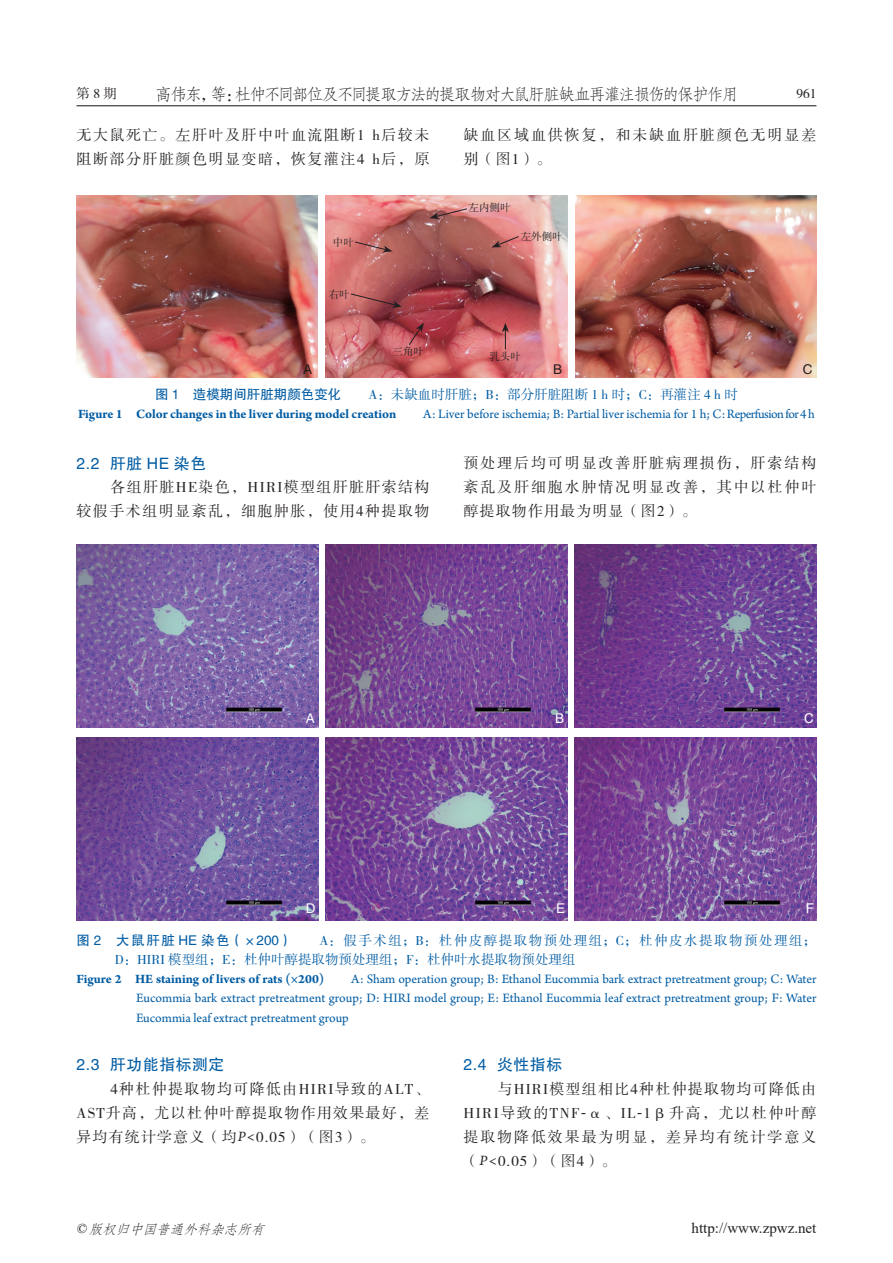
<style>
.page{position:relative;width:893px;height:1263px;background:#fff}
.page>*{position:absolute;margin:0;border:0;box-sizing:border-box;transform-origin:0 0}
.t1{font:16.5px "FZFSK GBK1 0";letter-spacing:-.1em;color:#231f20}
.t2{font:15.75px "FZHTK GBK1 0";letter-spacing:.04em;color:#015ca3}
.t3{font:15px/24px "FZSSK GBK1 0";letter-spacing:.1em;color:#231f20;text-align:justify}
.t4{font:15px/24px "FZSSK GBK1 0";letter-spacing:.125em;color:#231f20}
.t5{font:15px "Times New Roman";color:#231f20}
.t6{font:13.5px/19.5px "Arno Pro";letter-spacing:-.005em;color:#015ca3;text-align:justify}
.t7{font:13.5px/19.5px "FZSSK GBK1 0";color:#015ca3}
.t8{font:italic 13.5px "FZFSK GBK1 0";color:#231f20}
.t9{font:13.5px "FZSSK GBK1 0";letter-spacing:.125em;color:#231f20}
.t10{font:13.5px "FZHTK GBK1 0";color:#fff}
.t11{font:13.5px "FZHTK GBK1 0";color:#231f20}
.t12{font:10.5px "FZSSK GBK1 0";color:#231f20}
.s1{font-family:"FZHTK GBK1 0"}
.s2{font-weight:700}
.s3{font-family:"Adobe Song Std";font-weight:300}
.s4{font-family:"Arno Pro";font-style:italic}
.s5{font-family:"Times New Roman"}
</style>
<div class="page">
<hr style="left:77px;top:105px;width:739px;height:1px;background:#231f20">
<img style="left:77px;top:196px;width:241px;height:182px">
<img style="left:575px;top:196px;width:241px;height:182px">
<img style="left:326px;top:196px;width:241px;height:182px">
<svg style="left:502px;top:323px;width:7px;height:26px"></svg>
<svg style="left:350px;top:293px;width:52px;height:15px"></svg>
<svg style="left:354px;top:241px;width:38px;height:11px"></svg>
<svg style="left:429px;top:208px;width:39px;height:11px"></svg>
<svg style="left:492px;top:236px;width:28px;height:11px"></svg>
<svg style="left:408px;top:323px;width:16px;height:23px"></svg>
<img style="left:77px;top:545px;width:242px;height:182px">
<img style="left:325px;top:545px;width:243px;height:182px">
<img style="left:574px;top:545px;width:242px;height:182px">
<img style="left:77px;top:738px;width:242px;height:182px">
<img style="left:325px;top:738px;width:243px;height:182px">
<img style="left:574px;top:738px;width:242px;height:182px">
<p class="t9" style="left:77px;top:87px;width:42px">第8期</p>
<p class="t1" style="left:155px;top:85px;width:585px">高伟东，等：杜仲不同部位及不同提取方法的提取物对大鼠肝脏缺血再灌注损伤的保护作用</p>
<p class="t9" style="left:796px;top:87px;width:22px">961</p>
<p class="t3" style="left:77px;top:124px;width:354px">无大鼠死亡。左肝叶及肝中叶血流阻断1 h后较未阻断部分肝脏颜色明显变暗，恢复灌注4 h后，原</p>
<p class="t4" style="left:463px;top:124px;width:354px">缺血区域血供恢复，和未缺血肝脏颜色无明显差别（图1）。</p>
<p class="t12" style="left:333px;top:236px;width:22px">中叶</p>
<p class="t12" style="left:329px;top:289px;width:22px">右叶</p>
<p class="t12" style="left:392px;top:346px;width:33px">三角叶</p>
<p class="t12" style="left:469px;top:202px;width:43px">左内侧叶</p>
<p class="t12" style="left:521px;top:231px;width:43px">左外侧叶</p>
<p class="t12" style="left:490px;top:351px;width:33px">乳头叶</p>
<p class="t11" style="left:303px;top:362px;width:10px">A</p>
<p class="t11" style="left:553px;top:362px;width:10px">B</p>
<p class="t11" style="left:803px;top:362px;width:11px">C</p>
<p class="t7" style="left:155px;top:386px;width:584px"><span class="s1">图 1　造模期间肝脏期颜色变化　　</span>A：未缺血时肝脏；B：部分肝脏阻断 1 h 时；C：再灌注 4 h 时</p>
<p class="t6" style="left:78px;top:405px;width:738px"><span class="s2">Figure 1 Color changes in the liver during model creation</span><span class="s3">　　</span>A: Liver before ischemia; B: Partial liver ischemia for 1 h; C: Reperfusion for 4 h</p>
<p class="t2" style="left:77px;top:455px;width:131px">2.2 肝脏 HE 染色</p>
<p class="t3" style="left:77px;top:476px;width:354px;text-align:right">各组肝脏HE染色，HIRI模型组肝脏肝索结构<br>较假手术组明显紊乱，细胞肿胀，使用4种提取物</p>
<p class="t3" style="left:463px;top:452px;width:354px">预处理后均可明显改善肝脏病理损伤，肝索结构紊乱及肝细胞水肿情况明显改善，其中以杜仲叶醇提取物作用最为明显（图2）。</p>
<p class="t10" style="left:306px;top:711px;width:10px">A</p>
<p class="t10" style="left:555px;top:711px;width:10px">B</p>
<p class="t10" style="left:804px;top:711px;width:11px">C</p>
<p class="t10" style="left:306px;top:901px;width:11px">D</p>
<p class="t10" style="left:556px;top:901px;width:10px">E</p>
<p class="t10" style="left:806px;top:901px;width:10px">F</p>
<p class="t7" style="left:115px;top:931px;width:703px;text-indent:-38px"><span class="s1">图 2　大鼠肝脏 HE 染色（×200）　　</span>A：假手术组；B：杜仲皮醇提取物预处理组；C；杜仲皮水提取物预处理组；<br>D：HIRI 模型组；E：杜仲叶醇提取物预处理组；F：杜仲叶水提取物预处理组</p>
<p class="t6" style="left:136px;top:970px;width:682px;text-indent:-60px"><span class="s2">Figure 2 HE staining of livers of rats (×200)</span><span class="s3">　　</span>A: Sham operation group; B: Ethanol Eucommia bark extract pretreatment group; C: Water Eucommia bark extract pretreatment group; D: HIRI model group; E: Ethanol Eucommia leaf extract pretreatment group; F: Water Eucommia leaf extract pretreatment group</p>
<p class="t2" style="left:77px;top:1056px;width:149px">2.3 肝功能指标测定</p>
<p class="t3" style="left:77px;top:1077px;width:354px;text-indent:34px">4种杜仲提取物均可降低由HIRI导致的ALT、AST升高，尤以杜仲叶醇提取物作用效果最好，差异均有统计学意义（均<span class="s4">P&lt;</span>0.05）（图3）。</p>
<p class="t2" style="left:463px;top:1056px;width:100px">2.4 炎性指标</p>
<p class="t3" style="left:463px;top:1077px;width:354px;text-indent:34px">与HIRI模型组相比4种杜仲提取物均可降低由HIRI导致的TNF<span class="s5">-</span>α、IL<span class="s5">-</span>1β升高，尤以杜仲叶醇提取物降低效果最为明显，差异均有统计学意义（<span class="s4">P&lt;</span>0.05）（图4）。</p>
<p class="t8" style="left:76px;top:1221px;width:194px"><span class="s5">©</span> 版权归中国普通外科杂志所有</p>
<p class="t5" style="left:692px;top:1217px;width:126px">http://www.zpwz.net</p>
</div>
